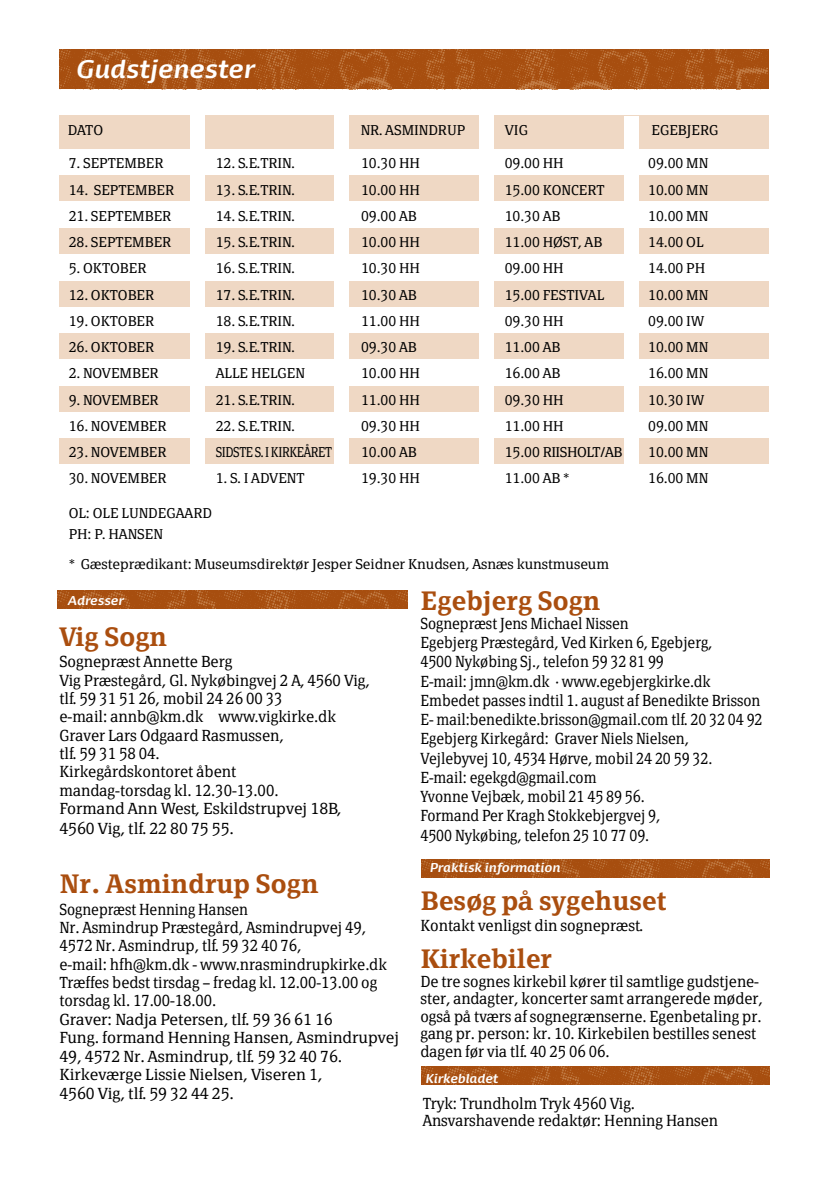
<style>
.page{position:relative;width:819px;height:1191px;background:#fff}
.page>*{position:absolute;margin:0;border:0;box-sizing:border-box;transform-origin:0 0}
.t1{font:600 26.25px "Page Serif TF";color:#aa4e0f}
.t2{font:italic 700 24.5px "Dancer TF";color:#fff}
.t3{font:300 15.75px/19.2px "Page Serif TF";color:#000;scale:.9 1}
.t4{font:300 15.75px/18.4px "Page Serif TF";color:#000;scale:.95 1}
.t5{font:300 15.75px/17.5px "Page Serif TF";color:#000;scale:.94 1}
.t6{font:300 15.75px "Page Serif TF";color:#000}
.t7{font:300 14px/21px "Page Serif TF";color:#000}
.t8{font:300 14px "Page Serif TF";letter-spacing:-.03em;color:#000;scale:.85 1}
.t9{font:300 14px "Page Serif TF";letter-spacing:-.03em;color:#000}
.t10{font:italic 700 12.25px "Dancer TF";color:#fff}
</style>
<div class="page">
<div style="left:60px;top:176px;width:709px;height:25px;background:#efd8c4"></div>
<div style="left:60px;top:228px;width:709px;height:25px;background:#efd8c4"></div>
<div style="left:60px;top:281px;width:709px;height:25px;background:#efd8c4"></div>
<div style="left:60px;top:333px;width:709px;height:26px;background:#efd8c4"></div>
<div style="left:60px;top:386px;width:709px;height:25px;background:#efd8c4"></div>
<div style="left:60px;top:439px;width:709px;height:25px;background:#efd8c4"></div>
<img style="left:60px;top:50px;width:707px;height:39px">
<div style="left:58px;top:591px;width:350px;height:18px;background:#a74e0f"></div>
<img style="left:57px;top:591px;width:351px;height:17px">
<div style="left:60px;top:116px;width:709px;height:33px;background:#efd8c4"></div>
<img style="left:421px;top:859px;width:348px;height:18px">
<svg style="left:421px;top:1084px;width:348px;height:1px"></svg>
<img style="left:421px;top:1066px;width:348px;height:18px">
<div style="left:334px;top:93px;width:15px;height:395px;background:#fff"></div>
<div style="left:189px;top:96px;width:15px;height:387px;background:#fff"></div>
<div style="left:624px;top:116px;width:15px;height:365px;background:#fff"></div>
<div style="left:479px;top:99px;width:15px;height:373px;background:#fff"></div>
<h2 class="t2" style="left:75px;top:53px;width:180px">Gudstjenester</h2>
<p class="t7" style="left:68px;top:119px;width:37px">DATO</p>
<p class="t7" style="left:361px;top:119px;width:106px">NR. ASMINDRUP</p>
<p class="t7" style="left:504px;top:119px;width:25px">VIG</p>
<p class="t7" style="left:651px;top:119px;width:68px">EGEBJERG</p>
<p class="t7" style="left:69px;top:153px;width:96px">7. SEPTEMBER</p>
<p class="t7" style="left:216px;top:153px;width:81px">12. S.E.TRIN.</p>
<p class="t7" style="left:361px;top:153px;width:60px">10.30 HH</p>
<p class="t7" style="left:504px;top:153px;width:60px">09.00 HH</p>
<p class="t7" style="left:648px;top:153px;width:61px">09.00 MN</p>
<p class="t7" style="left:69px;top:179px;width:107px">14. SEPTEMBER</p>
<p class="t7" style="left:216px;top:179px;width:81px">13. S.E.TRIN.</p>
<p class="t7" style="left:361px;top:179px;width:60px">10.00 HH</p>
<p class="t7" style="left:504px;top:179px;width:101px">15.00 KONCERT</p>
<p class="t7" style="left:648px;top:179px;width:61px">10.00 MN</p>
<p class="t7" style="left:69px;top:205px;width:104px">21. SEPTEMBER</p>
<p class="t7" style="left:216px;top:205px;width:81px">14. S.E.TRIN.</p>
<p class="t7" style="left:361px;top:205px;width:57px">09.00 AB</p>
<p class="t7" style="left:504px;top:205px;width:57px">10.30 AB</p>
<p class="t7" style="left:648px;top:205px;width:61px">10.00 MN</p>
<p class="t7" style="left:69px;top:231px;width:104px">28. SEPTEMBER</p>
<p class="t7" style="left:216px;top:231px;width:81px">15. S.E.TRIN.</p>
<p class="t7" style="left:361px;top:231px;width:60px">10.00 HH</p>
<p class="t7" style="left:504px;top:231px;width:99px">11.00 HØST, AB</p>
<p class="t7" style="left:648px;top:231px;width:57px">14.00 OL</p>
<p class="t7" style="left:69px;top:258px;width:79px">5. OKTOBER</p>
<p class="t7" style="left:216px;top:258px;width:81px">16. S.E.TRIN.</p>
<p class="t7" style="left:361px;top:258px;width:60px">10.30 HH</p>
<p class="t7" style="left:504px;top:258px;width:60px">09.00 HH</p>
<p class="t7" style="left:648px;top:258px;width:58px">14.00 PH</p>
<p class="t7" style="left:69px;top:284px;width:87px">12. OKTOBER</p>
<p class="t7" style="left:216px;top:284px;width:81px">17. S.E.TRIN.</p>
<p class="t7" style="left:361px;top:284px;width:57px">10.30 AB</p>
<p class="t7" style="left:504px;top:284px;width:101px">15.00 FESTIVAL</p>
<p class="t7" style="left:648px;top:284px;width:61px">10.00 MN</p>
<p class="t7" style="left:69px;top:310px;width:87px">19. OKTOBER</p>
<p class="t7" style="left:216px;top:310px;width:81px">18. S.E.TRIN.</p>
<p class="t7" style="left:361px;top:310px;width:60px">11.00 HH</p>
<p class="t7" style="left:504px;top:310px;width:60px">09.30 HH</p>
<p class="t7" style="left:648px;top:310px;width:58px">09.00 IW</p>
<p class="t7" style="left:69px;top:336px;width:87px">26. OKTOBER</p>
<p class="t7" style="left:216px;top:336px;width:81px">19. S.E.TRIN.</p>
<p class="t7" style="left:361px;top:336px;width:57px">09.30 AB</p>
<p class="t7" style="left:504px;top:336px;width:57px">11.00 AB</p>
<p class="t7" style="left:648px;top:336px;width:61px">10.00 MN</p>
<p class="t7" style="left:69px;top:363px;width:91px">2. NOVEMBER</p>
<p class="t7" style="left:216px;top:363px;width:91px">ALLE HELGEN</p>
<p class="t7" style="left:361px;top:363px;width:60px">10.00 HH</p>
<p class="t7" style="left:504px;top:363px;width:57px">16.00 AB</p>
<p class="t7" style="left:648px;top:363px;width:61px">16.00 MN</p>
<p class="t7" style="left:69px;top:389px;width:91px">9. NOVEMBER</p>
<p class="t7" style="left:216px;top:389px;width:81px">21. S.E.TRIN.</p>
<p class="t7" style="left:361px;top:389px;width:60px">11.00 HH</p>
<p class="t7" style="left:504px;top:389px;width:60px">09.30 HH</p>
<p class="t7" style="left:648px;top:389px;width:58px">10.30 IW</p>
<p class="t7" style="left:69px;top:415px;width:99px">16. NOVEMBER</p>
<p class="t7" style="left:216px;top:415px;width:81px">22. S.E.TRIN.</p>
<p class="t7" style="left:361px;top:415px;width:60px">09.30 HH</p>
<p class="t7" style="left:504px;top:415px;width:60px">11.00 HH</p>
<p class="t7" style="left:648px;top:415px;width:61px">09.00 MN</p>
<p class="t7" style="left:69px;top:441px;width:99px">23. NOVEMBER</p>
<p class="t8" style="left:216px;top:444px;width:138px">SIDSTE S. I KIRKEÅRET</p>
<p class="t7" style="left:361px;top:441px;width:57px">10.00 AB</p>
<p class="t9" style="left:504px;top:444px;width:119px">15.00 RIISHOLT/AB</p>
<p class="t7" style="left:648px;top:441px;width:61px">10.00 MN</p>
<p class="t7" style="left:69px;top:468px;width:99px">30. NOVEMBER</p>
<p class="t7" style="left:216px;top:468px;width:90px">1. S. I ADVENT</p>
<p class="t7" style="left:361px;top:468px;width:60px">19.30 HH</p>
<p class="t7" style="left:504px;top:468px;width:66px">11.00 AB *</p>
<p class="t7" style="left:648px;top:468px;width:61px">16.00 MN</p>
<p class="t7" style="left:69px;top:503px;width:145px">OL: OLE LUNDEGAARD<br>PH: P. HANSEN</p>
<p class="t7" style="left:69px;top:553px;width:542px">* Gæsteprædikant: Museumsdirektør Jesper Seidner Knudsen, Asnæs kunstmuseum</p>
<p class="t10" style="left:67px;top:592px;width:58px">Adresser</p>
<h1 class="t1" style="left:59px;top:621px;width:109px">Vig Sogn</h1>
<p class="t4" style="left:59px;top:652px;width:328px">Sognepræst Annette Berg<br>Vig Præstegård, Gl. Nykøbingvej 2 A, 4560 Vig, tlf. 59 31 51 26, mobil 24 26 00 33<br>e-mail: annb@km.dk www.vigkirke.dk<br>Graver Lars Odgaard Rasmussen,<br>tlf. 59 31 58 04.<br>Kirkegårdskontoret åbent<br>mandag-torsdag kl. 12.30-13.00.<br>Formand Ann West, Eskildstrupvej 18B,</p>
<p class="t6" style="left:59px;top:819px;width:176px">4560 Vig, tlf. 22 80 75 55.</p>
<h1 class="t1" style="left:59px;top:868px;width:260px">Nr. Asmindrup Sogn</h1>
<p class="t3" style="left:59px;top:899px;width:379px;line-height:18.6px">Sognepræst Henning Hansen<br>Nr. Asmindrup Præstegård, Asmindrupvej 49, 4572 Nr. Asmindrup, tlf. 59 32 40 76,<br>e-mail: hfh@km.dk - www.nrasmindrupkirke.dk Træffes bedst tirsdag – fredag kl. 12.00-13.00 og torsdag kl. 17.00-18.00.<br>Graver: Nadja Petersen, tlf. 59 36 61 16<br>Fung. formand Henning Hansen, Asmindrupvej 49, 4572 Nr. Asmindrup, tlf. 59 32 40 76.<br>Kirkeværge Lissie Nielsen, Viseren 1,<br>4560 Vig, tlf. 59 32 44 25.</p>
<h1 class="t1" style="left:420px;top:585px;width:181px">Egebjerg Sogn</h1>
<p class="t3" style="left:420px;top:613px;width:381px">Sognepræst Jens Michael Nissen<br>Egebjerg Præstegård, Ved Kirken 6, Egebjerg,<br>4500 Nykøbing Sj., telefon 59 32 81 99<br>E-mail: jmn@km.dk · www.egebjergkirke.dk Embedet passes indtil 1. august af Benedikte Brisson E- mail:benedikte.brisson@gmail.com tlf. 20 32 04 92<br>Egebjerg Kirkegård: Graver Niels Nielsen,<br>Vejlebyvej 10, 4534 Hørve, mobil 24 20 59 32.<br>E-mail: egekgd@gmail.com<br>Yvonne Vejbæk, mobil 21 45 89 56.<br>Formand Per Kragh Stokkebjergvej 9,<br>4500 Nykøbing, telefon 25 10 77 09.</p>
<p class="t10" style="left:429px;top:860px;width:132px">Praktisk information</p>
<h1 class="t1" style="left:420px;top:885px;width:247px">Besøg på sygehuset</h1>
<p class="t4" style="left:420px;top:916px;width:236px">Kontakt venligst din sognepræst.</p>
<h1 class="t1" style="left:420px;top:942px;width:133px">Kirkebiler</h1>
<p class="t5" style="left:420px;top:972px;width:365px">De tre sognes kirkebil kører til samtlige gudstjene&shy;ster, andagter, koncerter samt arrangerede møder, også på tværs af sognegrænserne. Egenbetaling pr. gang pr. person: kr. 10. Kirkebilen bestilles senest dagen før via tlf. 40 25 06 06.</p>
<p class="t5" style="left:422px;top:1094px;width:316px">Tryk: Trundholm Tryk 4560 Vig.<br>Ansvarshavende redaktør: Henning Hansen</p>
<p class="t10" style="left:425px;top:1070px;width:74px">Kirkebladet</p>
</div>
